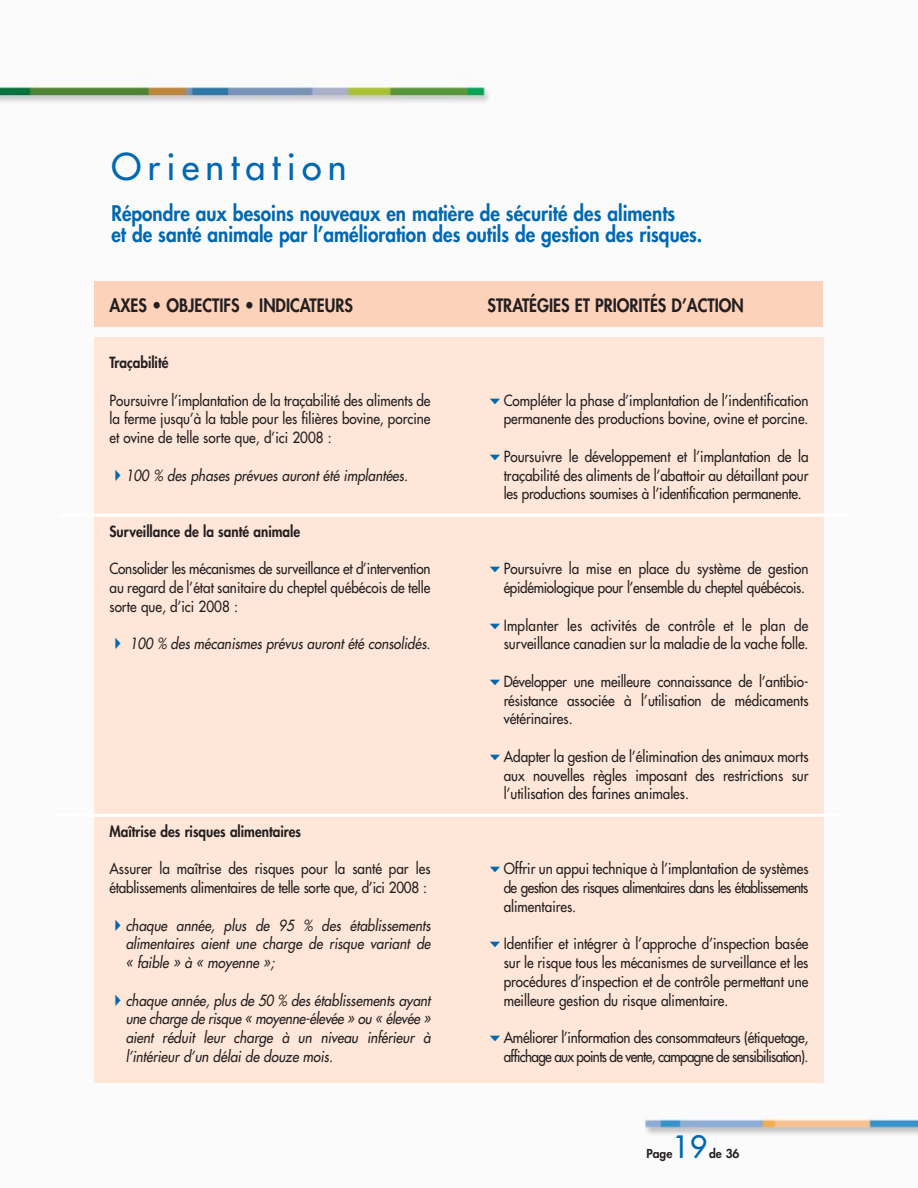
<style>
.page{position:relative;width:918px;height:1188px;background:#fff}
.page>*{position:absolute;margin:0;border:0;box-sizing:border-box;transform-origin:0 0}
.t1{font:36px "Futura";letter-spacing:.175em;color:#0068b3}
.t2{font:30px "Futura";color:#0068b3}
.t3{font:800 21px/21px "Futura";color:#0068b3;scale:.9 1}
.t4{font:800 18px "Futura";color:#231f20;scale:.9 1}
.t5{font:15px/18.8px "Futura";color:#231f20;text-align:justify;scale:.9 1}
.t6{font:italic 15px/18.8px "Futura";color:#231f20;text-align:justify;scale:.9 1}
.t7{font:15px/18.8px "Futura";letter-spacing:-.025em;color:#231f20;scale:.9 1}
.t8{font:800 15px "Futura";color:#231f20;scale:.9 1}
.t9{font:800 12px "Futura";color:#231f20}
</style>
<div class="page">
<img style="left:0;top:73px;width:918px;height:1062px">
<div style="left:94px;top:282px;width:730px;height:45px;background:#fdd2ba"></div>
<div style="left:94px;top:337px;width:730px;height:745px;background:#fee6d8"></div>
<hr style="left:59px;top:514px;width:789px;height:3px;background:#fff">
<hr style="left:54px;top:814px;width:789px;height:3px;background:#fff">
<h1 class="t1" style="left:111px;top:149px;width:237px">Orientation</h1>
<h3 class="t3" style="left:111px;top:204px;width:658px">Répondre aux besoins nouveaux en matière de sécurité des aliments<br>et de santé animale par l’amélioration des outils de gestion des risques.</h3>
<p class="t4" style="left:110px;top:297px;width:272px">AXES • OBJECTIFS • INDICATEURS</p>
<p class="t8" style="left:110px;top:355px;width:67px">Traçabilité</p>
<p class="t5" style="left:110px;top:392px;width:358px">Poursuivre l’implantation de la traçabilité des aliments de la ferme jusqu’à la table pour les filières bovine, porcine et ovine de telle sorte que, d’ici 2008 :</p>
<p class="t6" style="left:126px;top:467px;width:315px">100 % des phases prévues auront été implantées.</p>
<p class="t8" style="left:109px;top:524px;width:213px">Surveillance de la santé animale</p>
<p class="t5" style="left:109px;top:561px;width:358px">Consolider les mécanismes de surveillance et d’intervention au regard de l’état sanitaire du cheptel québécois de telle sorte que, d’ici 2008 :</p>
<p class="t6" style="left:130px;top:636px;width:336px">100 % des mécanismes prévus auront été consolidés.</p>
<p class="t8" style="left:109px;top:824px;width:214px">Maîtrise des risques alimentaires</p>
<p class="t5" style="left:109px;top:861px;width:358px">Assurer la maîtrise des risques pour la santé par les établissements alimentaires de telle sorte que, d’ici 2008 :</p>
<p class="t6" style="left:126px;top:917px;width:340px">chaque année, plus de 95 % des établissements alimentaires aient une charge de risque variant de « faible » à « moyenne »;</p>
<p class="t6" style="left:126px;top:992px;width:340px">chaque année, plus de 50 % des établissements ayant une charge de risque « moyenne-élevée » ou « élevée » aient réduit leur charge à un niveau inférieur à l’intérieur d’un délai de douze mois.</p>
<p class="t4" style="left:487px;top:297px;width:286px">STRATÉGIES ET PRIORITÉS D’ACTION</p>
<p class="t5" style="left:504px;top:392px;width:340px">Compléter la phase d’implantation de l’indentification permanente des productions bovine, ovine et porcine.</p>
<p class="t5" style="left:504px;top:448px;width:340px">Poursuivre le développement et l’implantation de la traçabilité des aliments de l’abattoir au détaillant pour les productions soumises à l’identification permanente.</p>
<p class="t7" style="left:504px;top:561px;width:340px">Poursuivre la mise en place du système de gestion épidémiologique pour l’ensemble du cheptel québécois.</p>
<p class="t5" style="left:504px;top:617px;width:340px">Implanter les activités de contrôle et le plan de surveillance canadien sur la maladie de la vache folle.</p>
<p class="t5" style="left:504px;top:673px;width:340px">Développer une meilleure connaissance de l’antibio&shy;résistance associée à l’utilisation de médicaments vétérinaires.</p>
<p class="t5" style="left:504px;top:748px;width:340px">Adapter la gestion de l’élimination des animaux morts aux nouvelles règles imposant des restrictions sur l’utilisation des farines animales.</p>
<p class="t5" style="left:504px;top:861px;width:340px">Offrir un appui technique à l’implantation de systèmes de gestion des risques alimentaires dans les établissements alimentaires.</p>
<p class="t5" style="left:504px;top:936px;width:340px">Identifier et intégrer à l’approche d’inspection basée sur le risque tous les mécanismes de surveillance et les procédures d’inspection et de contrôle permettant une meilleure gestion du risque alimentaire.</p>
<p class="t7" style="left:504px;top:1029px;width:340px">Améliorer l’information des consommateurs (étiquetage, affichage aux points de vente, campagne de sensibilisation).</p>
<h2 class="t2" style="left:672px;top:1132px;width:36px">19</h2>
<p class="t9" style="left:709px;top:1148px;width:32px">de 36</p>
<p class="t9" style="left:646px;top:1148px;width:27px">Page</p>
</div>
